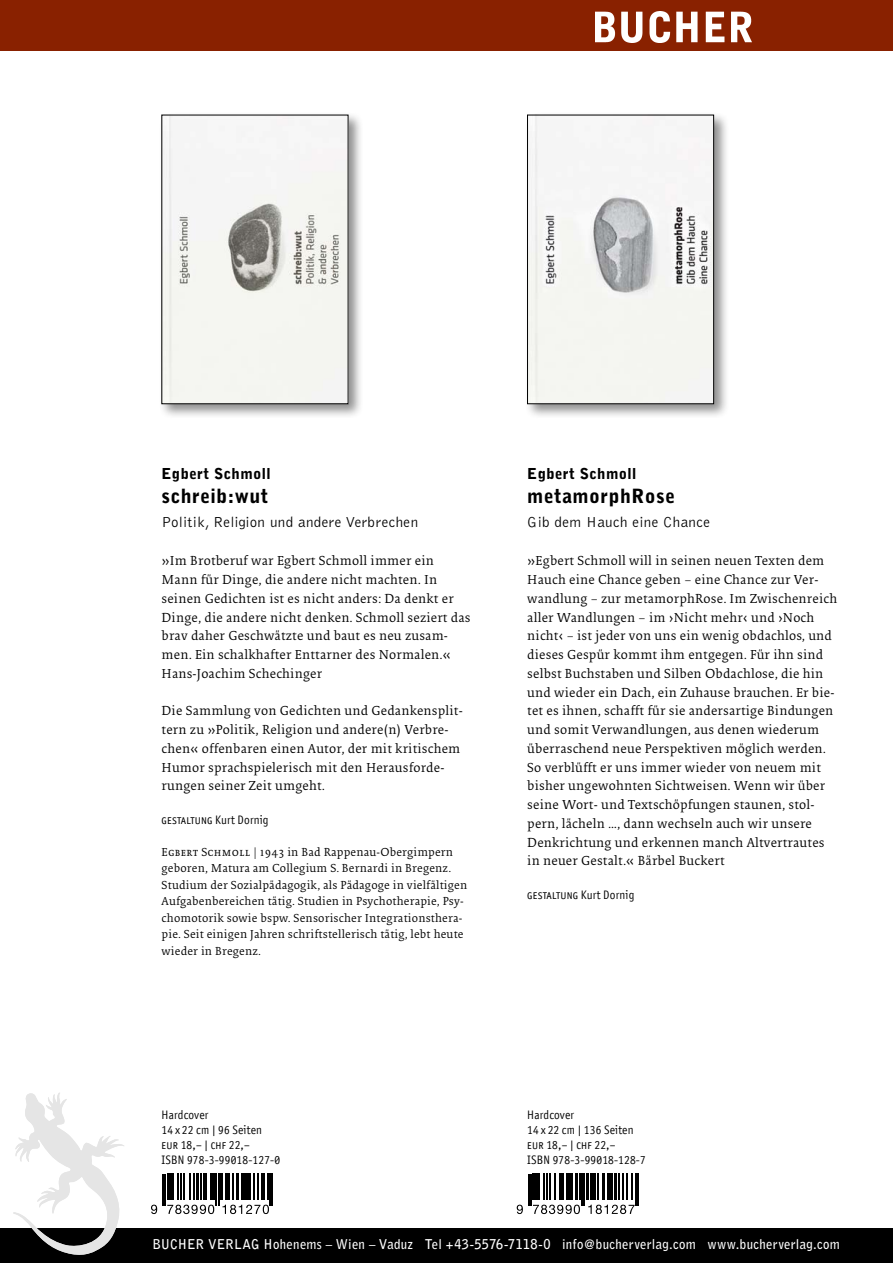
<style>
.page{position:relative;width:893px;height:1263px;background:#fff}
.page>*{position:absolute;margin:0;border:0;box-sizing:border-box;transform-origin:0 0}
.t1{font:900 19.5px "Bell Gothic";letter-spacing:.025em;color:#000}
.t2{font:300 15px "Bell Gothic";letter-spacing:.025em;color:#000}
.t3{font:900 15px "Bell Gothic";letter-spacing:.025em;color:#000}
.t4{font:13.5px/18.8px "Collis Roman Txt";letter-spacing:.015em;color:#000}
.t5{font:700 13.5px "Bell Gothic";letter-spacing:.02em;color:#fff;scale:.95 1}
.t6{font:12px/16.5px "Collis Roman Bib";letter-spacing:.015em;color:#000}
.t7{font:12px/15px "Axel";letter-spacing:.015em;color:#000}
.t8{font:12px "Axel SC";letter-spacing:.015em;color:#000}
.s1{font-family:"Axel"}
.s2{font-family:"Collis Roman Exp"}
.s3{font-family:"Axel SC"}
</style>
<div class="page">
<div style="left:0;top:0;width:893px;height:51px;background:#892100"></div>
<img style="left:595px;top:12px;width:156px;height:30px">
<div style="left:0;top:1229px;width:893px;height:34px;background:#000"></div>
<svg style="left:13px;top:1093px;width:111px;height:162px"></svg>
<div style="left:159px;top:112px;width:205px;height:307px;background:#000;opacity:.45"></div>
<img style="left:164px;top:117px;width:182px;height:285px">
<div style="left:525px;top:112px;width:204px;height:307px;background:#000;opacity:.45"></div>
<img style="left:529px;top:117px;width:183px;height:285px">
<div style="left:527px;top:115px;width:187px;height:289px;border:1px solid #000"></div>
<svg style="left:153px;top:1174px;width:119px;height:38px"></svg>
<hr style="left:162px;top:1174px;width:1px;height:32px;background:#000">
<hr style="left:165px;top:1174px;width:1px;height:32px;background:#000">
<svg style="left:151px;top:1205px;width:6px;height:9px"></svg>
<svg style="left:167px;top:1174px;width:7px;height:25px"></svg>
<hr style="left:177px;top:1174px;width:2px;height:25px;background:#000">
<svg style="left:181px;top:1174px;width:31px;height:25px"></svg>
<hr style="left:213px;top:1174px;width:2px;height:25px;background:#000">
<svg style="left:167px;top:1205px;width:47px;height:9px"></svg>
<hr style="left:216px;top:1174px;width:1px;height:32px;background:#000">
<hr style="left:218px;top:1174px;width:1px;height:32px;background:#000">
<hr style="left:220px;top:1174px;width:2px;height:25px;background:#000">
<svg style="left:222px;top:1174px;width:46px;height:25px"></svg>
<svg style="left:222px;top:1205px;width:47px;height:9px"></svg>
<hr style="left:269px;top:1174px;width:1px;height:32px;background:#000">
<hr style="left:272px;top:1174px;width:1px;height:32px;background:#000">
<svg style="left:516px;top:1174px;width:123px;height:35px"></svg>
<hr style="left:528px;top:1174px;width:1px;height:32px;background:#000">
<hr style="left:530px;top:1174px;width:1px;height:32px;background:#000">
<svg style="left:517px;top:1205px;width:6px;height:9px"></svg>
<svg style="left:533px;top:1174px;width:23px;height:25px"></svg>
<hr style="left:559px;top:1174px;width:2px;height:25px;background:#000">
<svg style="left:562px;top:1174px;width:18px;height:25px"></svg>
<svg style="left:533px;top:1205px;width:47px;height:9px"></svg>
<hr style="left:581px;top:1174px;width:2px;height:32px;background:#000">
<hr style="left:584px;top:1174px;width:1px;height:32px;background:#000">
<svg style="left:586px;top:1174px;width:42px;height:25px"></svg>
<hr style="left:631px;top:1174px;width:2px;height:25px;background:#000">
<svg style="left:588px;top:1205px;width:47px;height:9px"></svg>
<hr style="left:635px;top:1174px;width:1px;height:32px;background:#000">
<hr style="left:637px;top:1174px;width:1px;height:32px;background:#000">
<p class="t3" style="left:162px;top:465px;width:111px">Egbert Schmoll</p>
<h1 class="t1" style="left:162px;top:485px;width:108px">schreib:wut</h1>
<p class="t2" style="left:162px;top:514px;width:258px">Politik, Religion und andere Verbrechen</p>
<p class="t4" style="left:162px;top:552px;width:310px">»Im Brotberuf war Egbert Schmoll immer ein Mann für Dinge, die andere nicht machten. In seinen Gedichten ist es nicht anders: Da denkt er Dinge, die andere nicht denken. Schmoll seziert das brav daher Geschwätzte und baut es neu zusam&shy;men. Ein schalkhafter Enttarner des Normalen.« Hans-Joachim Schechinger</p>
<p class="t4" style="left:162px;top:702px;width:303px">Die Sammlung von Gedichten und Gedankensplit&shy;tern zu »Politik, Religion und andere(n) Verbre&shy;chen« offenbaren einen Autor, der mit kritischem Humor sprachspielerisch mit den Herausforde&shy;rungen seiner Zeit umgeht.</p>
<p class="t8" style="left:162px;top:813px;width:109px">gestaltung <span class="s1">Kurt Dornig</span></p>
<p class="t6" style="left:162px;top:844px;width:307px"><span class="s2">Egbert Schmoll</span> | 1943 in Bad Rappenau-Obergimpern geboren, Matura am Collegium S. Bernardi in Bregenz.<br>Studium der Sozialpädagogik, als Pädagoge in vielfältigen Aufgabenbereichen tätig. Studien in Psychotherapie, Psy&shy;chomotorik sowie bspw. Sensorischer Integrationsthera&shy;pie. Seit einigen Jahren schriftstellerisch tätig, lebt heute wieder in Bregenz.</p>
<p class="t3" style="left:527px;top:465px;width:111px">Egbert Schmoll</p>
<h1 class="t1" style="left:527px;top:485px;width:149px">metamorphRose</h1>
<p class="t2" style="left:527px;top:514px;width:184px">Gib dem Hauch eine Chance</p>
<p class="t4" style="left:527px;top:552px;width:311px">»Egbert Schmoll will in seinen neuen Texten dem Hauch eine Chance geben – eine Chance zur Ver&shy;wandlung – zur metamorphRose. Im Zwischenreich aller Wandlungen – im ›Nicht mehr‹ und ›Noch nicht‹ – ist jeder von uns ein wenig obdachlos, und dieses Gespür kommt ihm entgegen. Für ihn sind selbst Buchstaben und Silben Obdachlose, die hin und wieder ein Dach, ein Zuhause brauchen. Er bie&shy;tet es ihnen, schafft für sie andersartige Bindungen und somit Verwandlungen, aus denen wiederum überraschend neue Perspektiven möglich werden.<br>So verblüfft er uns immer wieder von neuem mit bisher ungewohnten Sichtweisen. Wenn wir über seine Wort- und Textschöpfungen staunen, stol&shy;pern, lächeln …, dann wechseln auch wir unsere Denkrichtung und erkennen manch Altvertrautes in neuer Gestalt.« Bärbel Buckert</p>
<p class="t8" style="left:527px;top:888px;width:109px">gestaltung <span class="s1">Kurt Dornig</span></p>
<p class="t7" style="left:162px;top:1107px;width:120px">Hardcover<br>14 x 22 cm | 96 Seiten <span class="s3">eur</span> 18,– | <span class="s3">chf</span> 22,–<br>ISBN 978-3-99018-127-0</p>
<p class="t7" style="left:527px;top:1107px;width:120px">Hardcover<br>14 x 22 cm | 136 Seiten <span class="s3">eur</span> 18,– | <span class="s3">chf</span> 22,–<br>ISBN 978-3-99018-128-7</p>
<p class="t5" style="left:152px;top:1236px;width:725px">BUCHER Verlag Hohenems – Wien – Vaduz Tel +43-5576-7118-0 info@bucherverlag.com www.bucherverlag.com</p>
</div>
